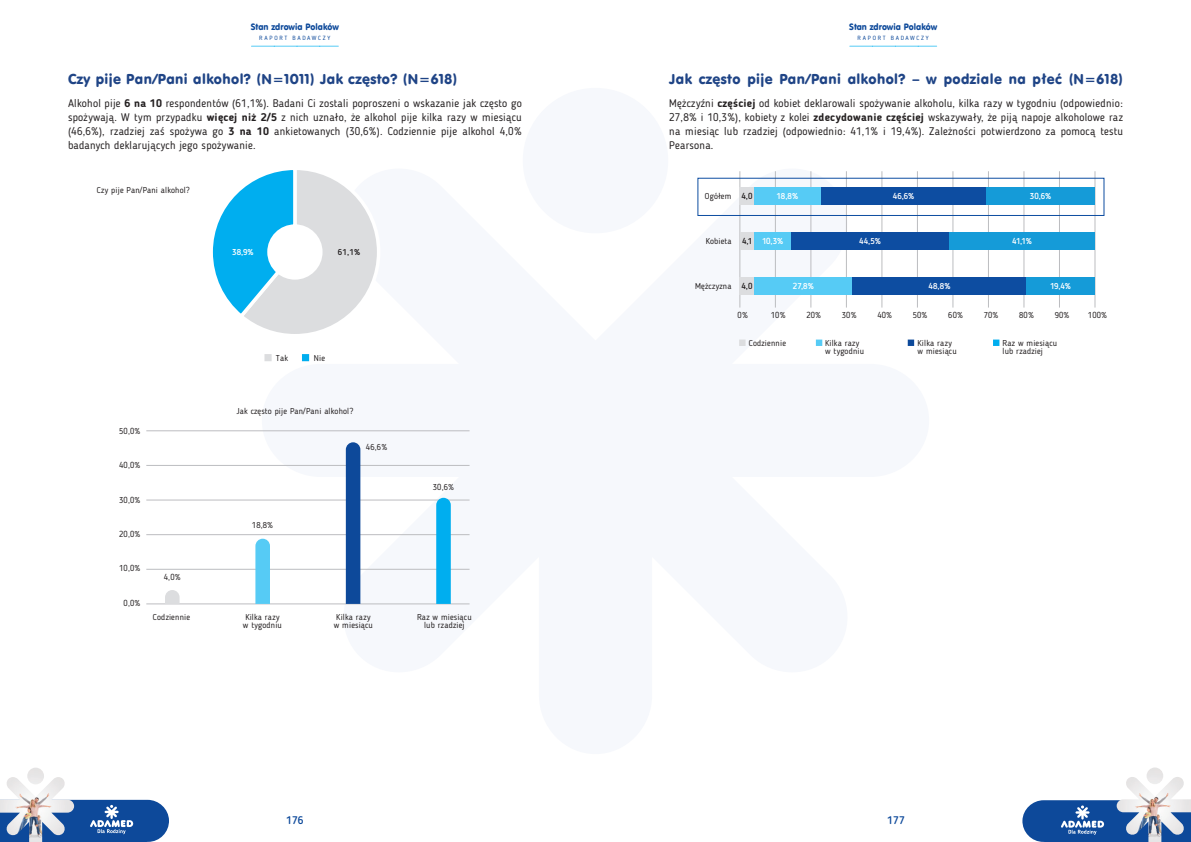
<style>
.page{position:relative;width:1191px;height:842px;background:#fff}
.page>*{position:absolute;margin:0;border:0;box-sizing:border-box;transform-origin:0 0}
.t1{font:14px "VAG Rounded EU";letter-spacing:.03em;color:#1f4486}
.t2{font:11px/14px "Blogger Sans";letter-spacing:.02em;color:#231f20;text-align:justify}
.t3{font:500 11px "Blogger Sans";letter-spacing:.02em;color:#0d499a}
.t4{font:9px "VAG Rounded EU";color:#0d499a;scale:.95 1}
.t5{font:8.5px/8.1px "Blogger Sans";letter-spacing:.02em;color:#231f20}
.t6{font:500 8.5px "Blogger Sans";letter-spacing:.005em;color:#fff}
.t7{font:500 8.5px "Blogger Sans";color:#231f20}
.t8{font:6px "Blogger Sans";letter-spacing:.28em;color:#0d499a}
.s1{font-weight:700}
.s2{color:#231f20}
</style>
<div class="page">
<svg style="left:262px;top:171px;width:667px;height:434px;fill:#f6f8fc"></svg>
<img style="left:0;top:768px;width:74px;height:32px">
<svg style="left:0;top:800px;width:169px;height:42px;background:#567db2"></svg>
<img style="left:1122px;top:767px;width:69px;height:33px">
<svg style="left:1022px;top:800px;width:169px;height:42px;background:#577db2"></svg>
<hr style="left:739px;top:171px;width:1px;height:137px;background:#bcbdc0">
<hr style="left:775px;top:171px;width:1px;height:137px;background:#bcbdc0">
<hr style="left:810px;top:171px;width:1px;height:137px;background:#bcbdc0">
<hr style="left:846px;top:171px;width:1px;height:137px;background:#bcbdc0">
<hr style="left:881px;top:171px;width:1px;height:137px;background:#bcbdc0">
<hr style="left:917px;top:171px;width:1px;height:137px;background:#bcbdc0">
<hr style="left:952px;top:171px;width:1px;height:137px;background:#bcbdc0">
<hr style="left:988px;top:171px;width:1px;height:137px;background:#bcbdc0">
<hr style="left:1023px;top:171px;width:1px;height:137px;background:#bcbdc0">
<hr style="left:1059px;top:171px;width:1px;height:137px;background:#bcbdc0">
<hr style="left:1094px;top:171px;width:1px;height:137px;background:#bcbdc0">
<div style="left:697px;top:178px;width:407px;height:38px;border:1px solid #0d4da1"></div>
<div style="left:740px;top:277px;width:14px;height:18px;background:#dcdddf"></div>
<div style="left:754px;top:277px;width:98px;height:18px;background:#56cbf5"></div>
<div style="left:852px;top:277px;width:174px;height:18px;background:#0d4da1"></div>
<div style="left:1026px;top:277px;width:69px;height:18px;background:#159bd8"></div>
<div style="left:740px;top:232px;width:14px;height:18px;background:#dcdddf"></div>
<div style="left:754px;top:232px;width:37px;height:18px;background:#56cbf5"></div>
<div style="left:791px;top:232px;width:158px;height:18px;background:#0d4da1"></div>
<div style="left:949px;top:232px;width:146px;height:18px;background:#159bd8"></div>
<div style="left:740px;top:187px;width:14px;height:18px;background:#dcdddf"></div>
<div style="left:754px;top:187px;width:67px;height:18px;background:#56cbf5"></div>
<div style="left:821px;top:187px;width:165px;height:18px;background:#0d4da1"></div>
<div style="left:986px;top:187px;width:109px;height:18px;background:#159bd8"></div>
<svg style="left:739px;top:340px;width:6px;height:6px"></svg>
<svg style="left:816px;top:340px;width:6px;height:6px"></svg>
<svg style="left:907px;top:340px;width:7px;height:6px"></svg>
<svg style="left:993px;top:340px;width:6px;height:6px"></svg>
<svg style="left:212px;top:170px;width:170px;height:169px"></svg>
<svg style="left:264px;top:354px;width:8px;height:7px"></svg>
<svg style="left:302px;top:354px;width:7px;height:7px"></svg>
<hr style="left:146px;top:604px;width:323px;height:1px;background:#bcbdc0">
<hr style="left:146px;top:569px;width:323px;height:1px;background:#bcbdc0">
<hr style="left:146px;top:534px;width:323px;height:1px;background:#bcbdc0">
<hr style="left:146px;top:500px;width:323px;height:1px;background:#bcbdc0">
<hr style="left:146px;top:465px;width:323px;height:1px;background:#bcbdc0">
<hr style="left:146px;top:431px;width:323px;height:1px;background:#bcbdc0">
<svg style="left:165px;top:590px;width:15px;height:14px"></svg>
<div style="left:346px;top:442px;width:14px;height:162px;background:#0d499a"></div>
<svg style="left:436px;top:498px;width:15px;height:106px;background:#0ab0ef"></svg>
<svg style="left:255px;top:539px;width:15px;height:65px"></svg>
<svg style="left:251px;top:46px;width:87px;height:1px"></svg>
<svg style="left:849px;top:46px;width:87px;height:1px"></svg>
<p class="t4" style="left:251px;top:22px;width:94px">Stan zdrowia Polaków</p>
<p class="t8" style="left:259px;top:35px;width:73px">RAPORT BADAWCZY</p>
<p class="t1" style="left:68px;top:71px;width:391px">Czy pije Pan/Pani alkohol? (N=1011) Jak często? (N=618)</p>
<p class="t2" style="left:68px;top:96px;width:455px">Alkohol pije <span class="s1">6 na 10</span> respondentów (61,1%). Badani Ci zostali poproszeni o wskazanie jak często go spożywają. W tym przypadku <span class="s1">więcej niż 2/5</span> z nich uznało, że alkohol pije kilka razy w miesiącu (46,6%), rzadziej zaś spożywa go <span class="s1">3 na 10</span> ankietowanych (30,6%). Codziennie pije alkohol 4,0% badanych deklarujących jego spożywanie.</p>
<p class="t5" style="left:97px;top:186px;width:94px">Czy pije Pan/Pani alkohol?</p>
<p class="t6" style="left:232px;top:247px;width:23px">38,9%</p>
<p class="t7" style="left:338px;top:247px;width:24px">61,1%</p>
<p class="t5" style="left:276px;top:354px;width:14px">Tak</p>
<p class="t5" style="left:314px;top:354px;width:13px">Nie</p>
<p class="t5" style="left:119px;top:426px;width:23px">50,0%</p>
<p class="t5" style="left:119px;top:461px;width:23px">40,0%</p>
<p class="t5" style="left:119px;top:495px;width:23px">30,0%</p>
<p class="t5" style="left:119px;top:530px;width:23px">20,0%</p>
<p class="t5" style="left:119px;top:564px;width:23px">10,0%</p>
<p class="t5" style="left:124px;top:599px;width:18px">0,0%</p>
<p class="t5" style="left:164px;top:573px;width:18px">4,0%</p>
<p class="t5" style="left:236px;top:407px;width:118px">Jak często pije Pan/Pani alkohol?</p>
<p class="t5" style="left:366px;top:443px;width:23px">46,6%</p>
<p class="t5" style="left:252px;top:521px;width:23px">18,8%</p>
<p class="t5" style="left:433px;top:483px;width:23px">30,6%</p>
<p class="t5" style="left:153px;top:613px;width:39px">Codziennie</p>
<p class="t5" style="left:243px;top:613px;width:40px">Kilka razy w tygodniu</p>
<p class="t5" style="left:334px;top:613px;width:41px">Kilka razy w miesiącu</p>
<p class="t5" style="left:417px;top:613px;width:56px;text-align:center">Raz w miesiącu lub rzadziej</p>
<p class="t4" style="left:849px;top:22px;width:94px">Stan zdrowia Polaków</p>
<p class="t8" style="left:857px;top:35px;width:73px">RAPORT BADAWCZY</p>
<p class="t1" style="left:669px;top:71px;width:455px">Jak często pije Pan/Pani alkohol? – w podziale na płeć (N=618)</p>
<p class="t2" style="left:669px;top:96px;width:455px">Mężczyźni <span class="s1">częściej</span> od kobiet deklarowali spożywanie alkoholu, kilka razy w tygodniu (odpowiednio:<br>27,8% i 10,3%), kobiety z kolei <span class="s1">zdecydowanie częściej</span> wskazywały, że piją napoje alkoholowe raz na miesiąc lub rzadziej (odpowiednio: 41,1% i 19,4%). Zależności potwierdzono za pomocą testu Pearsona.</p>
<p class="t5" style="left:705px;top:192px;width:28px">Ogółem</p>
<p class="t7" style="left:741px;top:191px;width:12px">4,0</p>
<p class="t6" style="left:776px;top:191px;width:23px">18,8%</p>
<p class="t6" style="left:892px;top:191px;width:23px">46,6%</p>
<p class="t6" style="left:1029px;top:191px;width:23px">30,6%</p>
<p class="t5" style="left:705px;top:237px;width:27px">Kobieta</p>
<p class="t5" style="left:695px;top:281px;width:38px">Mężczyzna</p>
<p class="t6" style="left:742px;top:236px;width:43px"><span class="s2">4,1</span> 10,3%</p>
<p class="t6" style="left:859px;top:236px;width:23px">44,5%</p>
<p class="t6" style="left:1012px;top:236px;width:21px">41,1%</p>
<p class="t7" style="left:741px;top:281px;width:12px">4,0</p>
<p class="t6" style="left:793px;top:281px;width:22px">27,8%</p>
<p class="t6" style="left:928px;top:281px;width:24px">48,8%</p>
<p class="t6" style="left:1050px;top:281px;width:22px">19,4%</p>
<p class="t5" style="left:737px;top:311px;width:12px">0%</p>
<p class="t5" style="left:771px;top:311px;width:16px">10%</p>
<p class="t5" style="left:806px;top:311px;width:16px">20%</p>
<p class="t5" style="left:842px;top:311px;width:16px">30%</p>
<p class="t5" style="left:877px;top:311px;width:16px">40%</p>
<p class="t5" style="left:912px;top:311px;width:16px">50%</p>
<p class="t5" style="left:948px;top:311px;width:16px">60%</p>
<p class="t5" style="left:983px;top:311px;width:16px">70%</p>
<p class="t5" style="left:1019px;top:311px;width:16px">80%</p>
<p class="t5" style="left:1054px;top:311px;width:16px">90%</p>
<p class="t5" style="left:1088px;top:311px;width:21px">100%</p>
<p class="t5" style="left:749px;top:339px;width:39px">Codziennie</p>
<p class="t5" style="left:825px;top:339px;width:40px">Kilka razy w tygodniu</p>
<p class="t5" style="left:917px;top:339px;width:41px">Kilka razy w miesiącu</p>
<p class="t5" style="left:1002px;top:339px;width:56px">Raz w miesiącu lub rzadziej</p>
<p class="t3" style="left:286px;top:813px;width:19px">176</p>
<p class="t3" style="left:887px;top:813px;width:19px">177</p>
</div>
